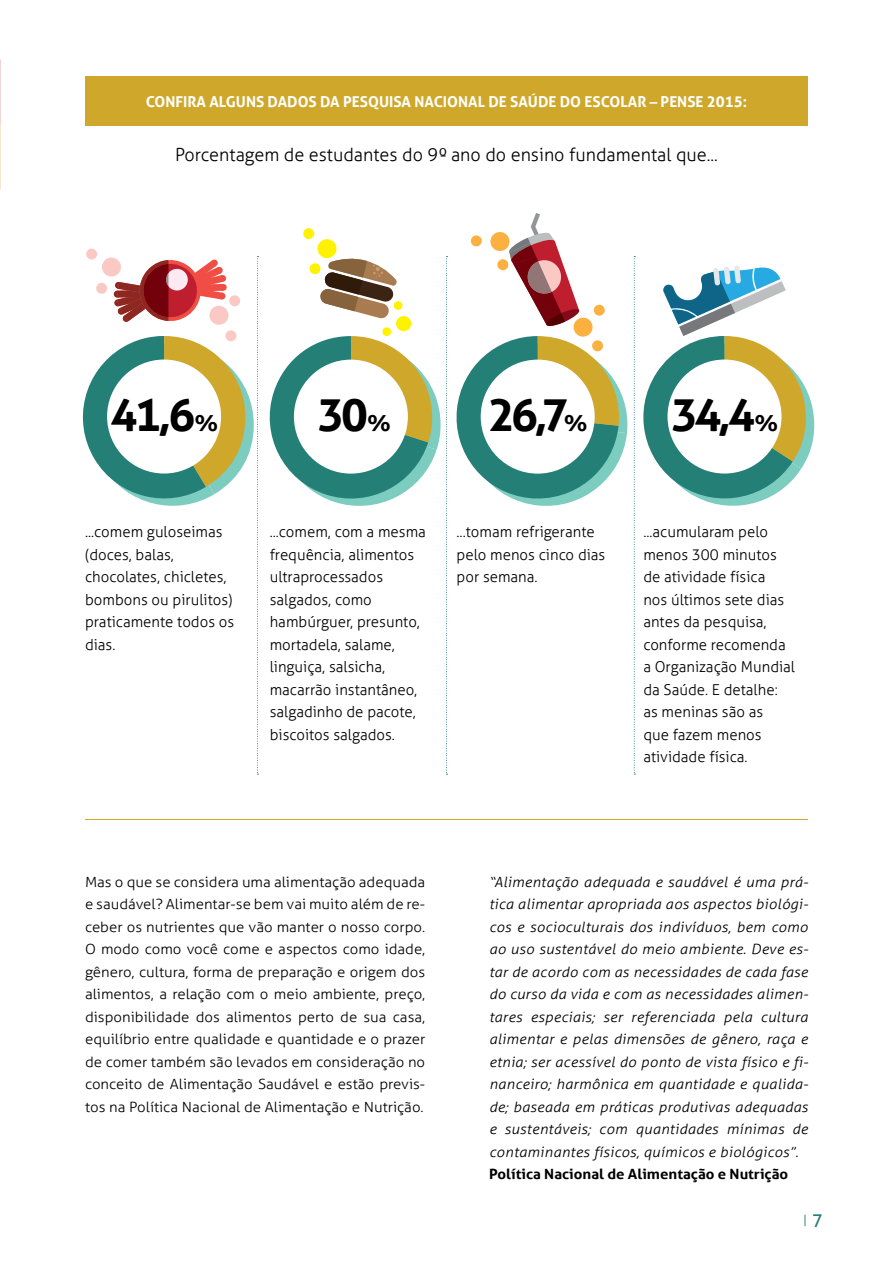
<style>
.page{position:relative;width:893px;height:1263px;background:#fff}
.page>*{position:absolute;margin:0;border:0;box-sizing:border-box;transform-origin:0 0}
.t1{font:700 45px "Aller";letter-spacing:-.08em;color:#000}
.t2{font:300 18px "Aller";color:#000}
.t3{font:300 15px/22.5px "Aller";color:#000}
.t4{font:700 15px "Aller";color:#fff}
.t5{font:italic 300 14.1px/22.5px "Aller";letter-spacing:.02em;color:#000;text-align:justify;scale:1.07 1}
.t6{font:300 14.1px/22.5px "Aller";color:#000;text-align:justify;scale:1.07 1}
.t7{font:700 14.1px "Aller";color:#000;scale:1.07 1}
.t8{font:12px "Aller";color:#5a9991}
.s1{font-size:22.5px}
.s2{font-size:18px;color:#248076}
</style>
<div class="page">
<div style="left:85px;top:76px;width:723px;height:50px;background:#cfa82b"></div>
<svg style="left:82px;top:213px;width:732px;height:562px"></svg>
<hr style="left:85px;top:819px;width:723px;height:1px;background:#cfa82b">
<p class="t4" style="left:146px;top:92px;width:603px">CONFIRA ALGUNS DADOS DA PESQUISA NACIONAL DE SAÚDE DO ESCOLAR – PENSE 2015:</p>
<p class="t2" style="left:175px;top:143px;width:544px">Porcentagem de estudantes do 9º- ano do ensino fundamental que...</p>
<h1 class="t1" style="left:110px;top:387px;width:109px">41,6<span class="s1">%</span></h1>
<h1 class="t1" style="left:318px;top:387px;width:75px">30<span class="s1">%</span></h1>
<h1 class="t1" style="left:488px;top:387px;width:101px">26,7<span class="s1">%</span></h1>
<h1 class="t1" style="left:671px;top:387px;width:108px">34,4<span class="s1">%</span></h1>
<p class="t3" style="left:85px;top:521px;width:151px">...comem guloseimas (doces, balas, chocolates, chicletes, bombons ou pirulitos) praticamente todos os dias.</p>
<p class="t3" style="left:270px;top:521px;width:158px">...comem, com a mesma frequência, alimentos ultraprocessados salgados, como hambúrguer, presunto, mortadela, salame, linguiça, salsicha, macarrão instantâneo, salgadinho de pacote, biscoitos salgados.</p>
<p class="t3" style="left:457px;top:521px;width:150px">...tomam refrigerante pelo menos cinco dias por semana.</p>
<p class="t3" style="left:643px;top:521px;width:153px">...acumularam pelo menos 300 minutos de atividade física<br>nos últimos sete dias antes da pesquisa, conforme recomenda a Organização Mundial da Saúde. E detalhe: as meninas são as<br>que fazem menos atividade física.</p>
<p class="t6" style="left:85px;top:870px;width:319px">Mas o que se considera uma alimentação adequada e saudável? Alimentar-se bem vai muito além de re&shy;ceber os nutrientes que vão manter o nosso corpo.<br>O modo como você come e aspectos como idade, gênero, cultura, forma de preparação e origem dos alimentos, a relação com o meio ambiente, preço, disponibilidade dos alimentos perto de sua casa, equilíbrio entre qualidade e quantidade e o prazer de comer também são levados em consideração no conceito de Alimentação Saudável e estão previs&shy;tos na Política Nacional de Alimentação e Nutrição.</p>
<p class="t5" style="left:489px;top:870px;width:300px">“Alimentação adequada e saudável é uma prá&shy;tica alimentar apropriada aos aspectos biológi&shy;cos e socioculturais dos indivíduos, bem como ao uso sustentável do meio ambiente. Deve es&shy;tar de acordo com as necessidades de cada fase do curso da vida e com as necessidades alimen&shy;tares especiais; ser referenciada pela cultura alimentar e pelas dimensões de gênero, raça e etnia; ser acessível do ponto de vista físico e fi&shy;nanceiro; harmônica em quantidade e qualida&shy;de; baseada em práticas produtivas adequadas e sustentáveis; com quantidades mínimas de contaminantes físicos, químicos e biológicos”.</p>
<p class="t7" style="left:489px;top:1165px;width:281px">Política Nacional de Alimentação e Nutrição</p>
<p class="t8" style="left:803px;top:1212px;width:21px">| <span class="s2">7</span></p>
</div>
